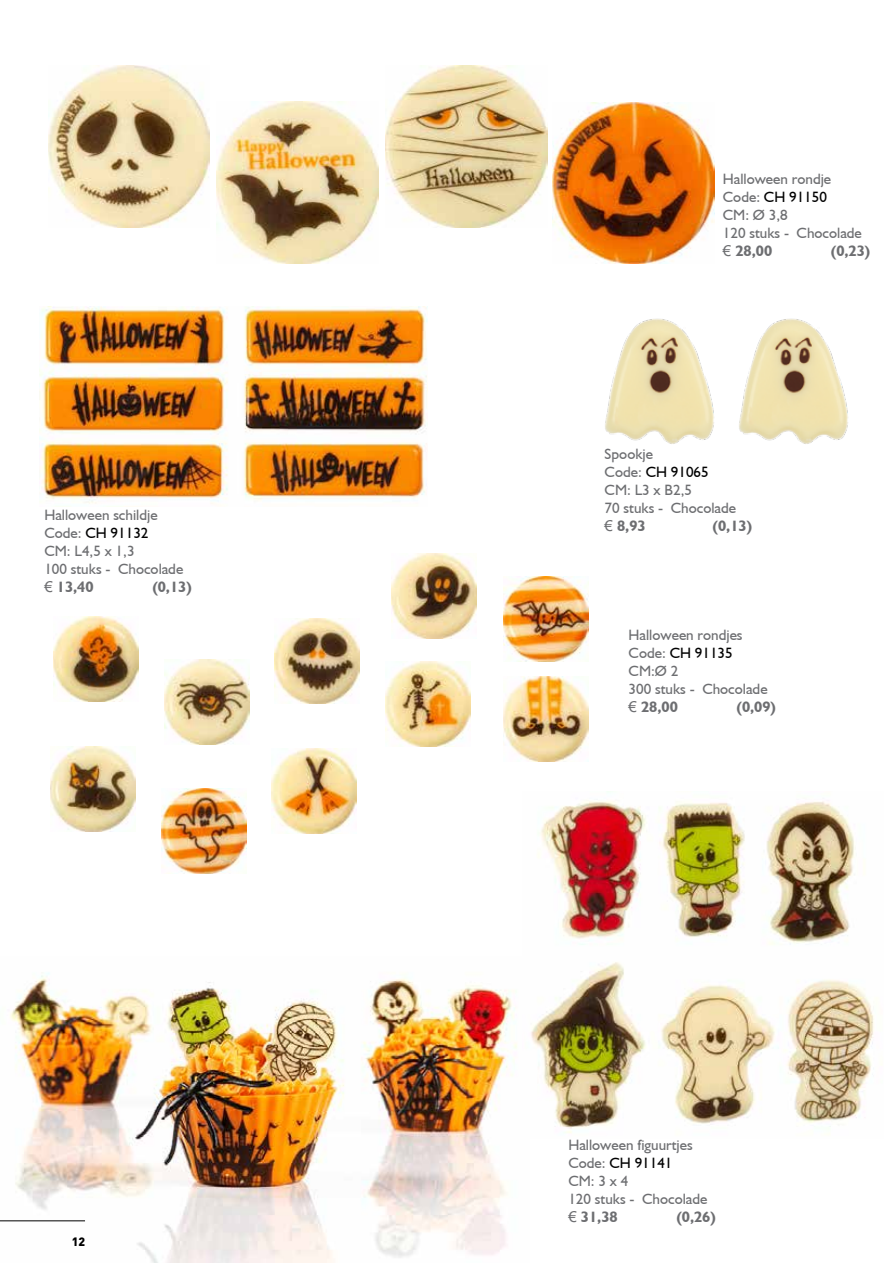
<style>
.page{position:relative;width:893px;height:1263px;background:#fff}
.page>*{position:absolute;margin:0;border:0;box-sizing:border-box;transform-origin:0 0}
.t1{font:15px/18px "Humanist 521 BT";color:#6d6e71}
.t2{font:700 15px "Humanist 521 BT";color:#6d6e71}
.t3{font:900 12px "DIN";color:#000}
.s1{color:#000}
.s2{font-family:"Arial"}
.s3{font-weight:700}
</style>
<div class="page">
<img style="left:0;top:972px;width:517px;height:291px">
<img style="left:605px;top:318px;width:109px;height:126px">
<hr style="left:0;top:1220px;width:85px;height:1px;background:#000">
<img style="left:48px;top:66px;width:162px;height:161px">
<img style="left:217px;top:102px;width:161px;height:161px">
<img style="left:386px;top:66px;width:161px;height:161px">
<img style="left:553px;top:102px;width:161px;height:162px">
<img style="left:739px;top:318px;width:109px;height:126px">
<img style="left:40px;top:307px;width:388px;height:197px">
<img style="left:53px;top:617px;width:85px;height:85px">
<img style="left:164px;top:659px;width:85px;height:85px">
<img style="left:275px;top:619px;width:85px;height:85px">
<img style="left:385px;top:661px;width:85px;height:85px">
<img style="left:504px;top:577px;width:85px;height:85px">
<img style="left:51px;top:746px;width:85px;height:85px">
<img style="left:161px;top:789px;width:85px;height:85px">
<img style="left:272px;top:748px;width:85px;height:85px">
<img style="left:504px;top:676px;width:85px;height:85px">
<img style="left:392px;top:553px;width:85px;height:85px">
<img style="left:531px;top:800px;width:343px;height:333px">
<p class="t1" style="left:44px;top:505px;width:141px">Halloween schildje<br>Code: <span class="s1">CH 91132<br></span>CM: L4,5 x 1,3<br>100 stuks - Chocolade <span class="s2">€</span> <span class="s3">13,40</span></p>
<p class="t2" style="left:152px;top:577px;width:41px">(0,13)</p>
<p class="t3" style="left:72px;top:1234px;width:15px">12</p>
<p class="t1" style="left:723px;top:170px;width:141px">Halloween rondje<br>Code: <span class="s1">CH 91150<br></span>CM: Ø 3,8<br>120 stuks - Chocolade <span class="s2">€</span> <span class="s3">28,00</span></p>
<p class="t2" style="left:831px;top:242px;width:41px">(0,23)</p>
<p class="t1" style="left:605px;top:444px;width:133px">Spookje<br>Code: <span class="s1">CH 91065<br></span>CM: L3 x B2,5<br>70 stuks - Chocolade <span class="s2">€</span> <span class="s3">8,93</span></p>
<p class="t2" style="left:713px;top:516px;width:41px">(0,13)</p>
<p class="t1" style="left:629px;top:625px;width:141px">Halloween rondjes<br>Code: <span class="s1">CH 91135<br></span>CM:Ø 2<br>300 stuks - Chocolade <span class="s2">€</span> <span class="s3">28,00</span></p>
<p class="t2" style="left:737px;top:697px;width:41px">(0,09)</p>
<p class="t1" style="left:568px;top:1135px;width:141px">Halloween figuurtjes<br>Code: <span class="s1">CH 91141<br></span>CM: 3 x 4<br>120 stuks - Chocolade <span class="s2">€</span> <span class="s3">31,38</span></p>
<p class="t2" style="left:676px;top:1207px;width:41px">(0,26)</p>
</div>
